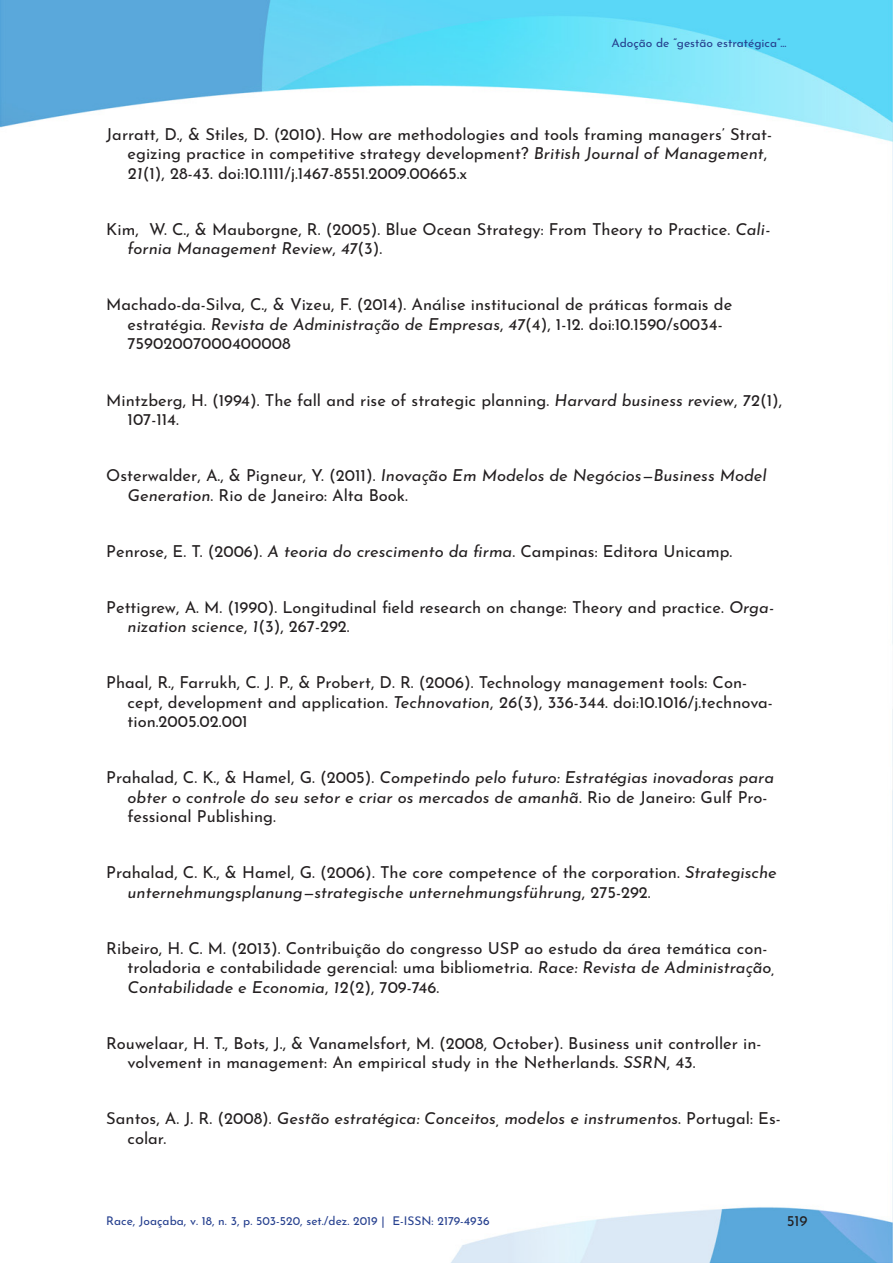
<style>
.page{position:relative;width:893px;height:1263px;background:#fff}
.page>*{position:absolute;margin:0;border:0;box-sizing:border-box;transform-origin:0 0}
.referências{font:16.5px/19.5px "Josefin Sans";color:#231f20}
.referências-2{font:italic 16.5px/19.5px "Josefin Sans";color:#231f20}
.t1{font:15px "Josefin Sans";color:#231f20}
.t2{font:12px "Josefin Sans";color:#253f8e}
.s1{font-style:italic}
.s2{font-style:normal}
</style>
<div class="page">
<img style="left:0;top:0;width:893px;height:1262px">
<p class="t2" style="left:611px;top:33px;width:177px">Adoção de “gestão estratégica”...</p>
<p class="referências" style="left:128px;top:122px;width:646px;text-indent:-21px">Jarratt, D., &amp; Stiles, D. (2010). How are methodologies and tools framing managers’ Strat&shy;egizing practice in competitive strategy development? <span class="s1">British Journal of Management</span>,<br><span class="s1">21</span>(1), 28-43. doi:10.1111/j.1467-8551.2009.00665.x</p>
<p class="referências" style="left:128px;top:217px;width:644px;text-indent:-21px">Kim, W. C., &amp; Mauborgne, R. (2005). Blue Ocean Strategy: From Theory to Practice. <span class="s1">Cali&shy;fornia Management Review</span>, <span class="s1">47</span>(3).</p>
<p class="referências" style="left:128px;top:293px;width:606px;text-indent:-21px">Machado-da-Silva, C., &amp; Vizeu, F. (2014). Análise institucional de práticas formais de estratégia. <span class="s1">Revista de Administração de Empresas</span>, <span class="s1">47</span>(4), 1-12. doi:10.1590/s0034-<br>75902007000400008</p>
<p class="referências" style="left:128px;top:388px;width:656px;text-indent:-21px">Mintzberg, H. (1994). The fall and rise of strategic planning. <span class="s1">Harvard business review</span>, <span class="s1">72</span>(1),<br>107-114.</p>
<p class="referências" style="left:128px;top:463px;width:641px;text-indent:-21px">Osterwalder, A., &amp; Pigneur, Y. (2011). <span class="s1">Inovação Em Modelos de Negócios—Business Model<br>Generation</span>. Rio de Janeiro: Alta Book.</p>
<p class="referências" style="left:106px;top:539px;width:627px">Penrose, E. T. (2006). <span class="s1">A teoria do crescimento da firma</span>. Campinas: Editora Unicamp.</p>
<p class="referências" style="left:128px;top:595px;width:648px;text-indent:-21px">Pettigrew, A. M. (1990). Longitudinal field research on change: Theory and practice. <span class="s1">Orga&shy;nization science</span>, <span class="s1">1</span>(3), 267-292.</p>
<p class="referências" style="left:128px;top:670px;width:647px;text-indent:-21px">Phaal, R., Farrukh, C. J. P., &amp; Probert, D. R. (2006). Technology management tools: Con&shy;cept, development and application. <span class="s1">Technovation</span>, <span class="s1">26</span>(3), 336-344. doi:10.1016/j.technova&shy;tion.2005.02.001</p>
<p class="referências-2" style="left:128px;top:766px;width:648px;text-indent:-21px"><span class="s2">Prahalad, C. K., &amp; Hamel, G. (2005).</span> Competindo pelo futuro: Estratégias inovadoras para obter o controle do seu setor e criar os mercados de amanhã<span class="s2">. Rio de Janeiro: Gulf Pro&shy;fessional Publishing.</span></p>
<p class="referências" style="left:128px;top:860px;width:651px;text-indent:-21px">Prahalad, C. K., &amp; Hamel, G. (2006). The core competence of the corporation. <span class="s1">Strategische unternehmungsplanung—strategische unternehmungsführung</span>, 275-292.</p>
<p class="referências" style="left:128px;top:936px;width:649px;text-indent:-21px">Ribeiro, H. C. M. (2013). Contribuição do congresso USP ao estudo da área temática con&shy;troladoria e contabilidade gerencial: uma bibliometria. <span class="s1">Race: Revista de Administração,<br>Contabilidade e Economia</span>, <span class="s1">12</span>(2), 709-746.</p>
<p class="referências" style="left:128px;top:1031px;width:636px;text-indent:-21px">Rouwelaar, H. T., Bots, J., &amp; Vanamelsfort, M. (2008, October). Business unit controller in&shy;volvement in management: An empirical study in the Netherlands. <span class="s1">SSRN</span>, 43.</p>
<p class="referências-2" style="left:128px;top:1107px;width:655px;text-indent:-21px"><span class="s2">Santos, A. J. R. (2008).</span> Gestão estratégica: Conceitos, modelos e instrumentos<span class="s2">. Portugal: Es&shy;colar.</span></p>
<p class="t2" style="left:106px;top:1211px;width:385px">Race, Joaçaba, v. 18, n. 3, p. 503-520, set./dez. 2019 | E-ISSN: 2179-4936</p>
<p class="t1" style="left:787px;top:1208px;width:22px">519</p>
</div>
